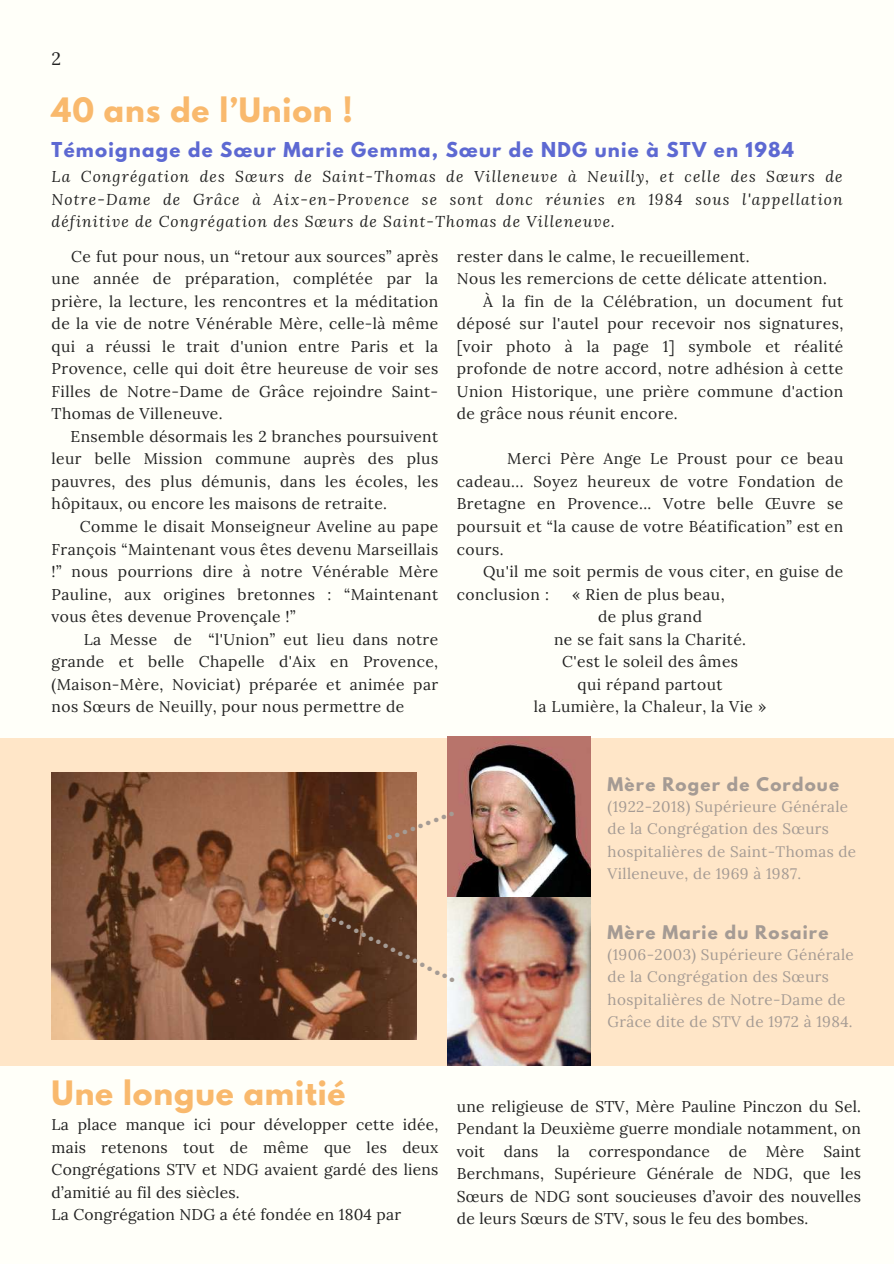
<style>
.page{position:relative;width:894px;height:1264px;background:#fff}
.page>*{position:absolute;margin:0;border:0;box-sizing:border-box;transform-origin:0 0}
.t1{font:700 29.85px "League Spartan";letter-spacing:.03em;color:#f9b96d}
.t2{font:700 19.65px "League Spartan";color:#a59b94}
.t3{font:700 18.15px "League Spartan";letter-spacing:.07em;color:#5d69d2}
.t4{font:17.85px "Lora";color:#222}
.t5{font:700 16.65px "League Spartan";letter-spacing:.07em;color:#a59b94}
.t6{font:15.6px/22.5px "Lora";letter-spacing:.03em;color:#222;text-align:justify}
.t7{font:italic 15.6px/22.5px "Lora";letter-spacing:.07em;color:#222;text-align:justify}
.t8{font:15.15px/22.5px "Lora";letter-spacing:.025em;color:#a59b94}
</style>
<div class="page">
<div style="left:0;top:0;width:893px;height:1263px;background:#fffff9"></div>
<div style="left:0;top:737px;width:893px;height:328px;background:#ffe6c8"></div>
<img style="left:52px;top:772px;width:364px;height:267px">
<img style="left:447px;top:736px;width:143px;height:329px">
<p class="t4" style="left:52px;top:47px;width:11px">2</p>
<h1 class="t1" style="left:52px;top:95px;width:303px">40 ans de l’Union !</h1>
<p class="t3" style="left:52px;top:141px;width:743px">Témoignage de Sœur Marie Gemma, Sœur de NDG unie à STV en 1984</p>
<p class="t7" style="left:52px;top:165px;width:792px">La Congrégation des Sœurs de Saint-Thomas de Villeneuve à Neuilly, et celle des Sœurs de Notre-Dame de Grâce à Aix-en-Provence se sont donc réunies en 1984 sous l'appellation définitive de Congrégation des Sœurs de Saint-Thomas de Villeneuve.</p>
<p class="t6" style="left:52px;top:245px;width:388px;text-indent:19px">Ce fut pour nous, un “retour aux sources” après une année de préparation, complétée par la prière, la lecture, les rencontres et la méditation de la vie de notre Vénérable Mère, celle-là même qui a réussi le trait d'union entre Paris et la Provence, celle qui doit être heureuse de voir ses Filles de Notre-Dame de Grâce rejoindre Saint-Thomas de Villeneuve.</p>
<p class="t6" style="left:52px;top:425px;width:388px;text-indent:19px">Ensemble désormais les 2 branches poursuivent leur belle Mission commune auprès des plus pauvres, des plus démunis, dans les écoles, les hôpitaux, ou encore les maisons de retraite.</p>
<p class="t6" style="left:52px;top:515px;width:388px;text-indent:28px">Comme le disait Monseigneur Aveline au pape François “Maintenant vous êtes devenu Marseillais !” nous pourrions dire à notre Vénérable Mère Pauline, aux origines bretonnes : “Maintenant vous êtes devenue Provençale !”</p>
<p class="t6" style="left:52px;top:627px;width:388px;text-indent:32px">La Messe de “l'Union” eut lieu dans notre grande et belle Chapelle d'Aix en Provence, (Maison-Mère, Noviciat) préparée et animée par nos Sœurs de Neuilly, pour nous permettre de</p>
<p class="t6" style="left:456px;top:245px;width:294px">rester dans le calme, le recueillement.</p>
<p class="t6" style="left:456px;top:267px;width:371px">Nous les remercions de cette délicate attention.</p>
<p class="t6" style="left:483px;top:290px;width:361px">À la fin de la Célébration, un document fut</p>
<p class="t6" style="left:456px;top:312px;width:388px">déposé sur l'autel pour recevoir nos signatures,</p>
<p class="t6" style="left:456px;top:335px;width:388px">[voir photo à la page 1] symbole et réalité</p>
<p class="t6" style="left:456px;top:357px;width:388px">profonde de notre accord, notre adhésion à cette</p>
<p class="t6" style="left:456px;top:380px;width:388px">Union Historique, une prière commune d'action</p>
<p class="t6" style="left:456px;top:402px;width:222px">de grâce nous réunit encore.</p>
<p class="t6" style="left:456px;top:447px;width:388px;text-indent:50px">Merci Père Ange Le Proust pour ce beau cadeau... Soyez heureux de votre Fondation de Bretagne en Provence... Votre belle Œuvre se poursuit et “la cause de votre Béatification” est en cours.</p>
<p class="t6" style="left:456px;top:560px;width:388px;text-indent:26px">Qu'il me soit permis de vous citer, en guise de conclusion :</p>
<p class="t6" style="left:533px;top:582px;width:234px;text-align:center">« Rien de plus beau,<br>de plus grand<br>ne se fait sans la Charité.<br>C'est le soleil des âmes<br>qui répand partout<br>la Lumière, la Chaleur, la Vie »</p>
<p class="t2" style="left:381px;top:823px;width:75px;rotate:-20deg">.........</p>
<p class="t2" style="left:331px;top:900px;width:149px;rotate:27deg">..................</p>
<p class="t5" style="left:607px;top:775px;width:233px">Mère Roger de Cordoue</p>
<p class="t8" style="left:607px;top:794px;width:250px">(1922-2018) Supérieure Générale de la Congrégation des Sœurs hospitalières de Saint-Thomas de<br>Villeneuve, de 1969 à 1987.</p>
<p class="t5" style="left:607px;top:924px;width:222px">Mère Marie du Rosaire</p>
<p class="t8" style="left:607px;top:943px;width:248px">(1906-2003) Supérieure Générale de la Congrégation des Sœurs hospitalières de Notre-Dame de<br>Grâce dite de STV de 1972 à 1984.</p>
<h1 class="t1" style="left:52px;top:1077px;width:295px">Une longue amitié</h1>
<p class="t6" style="left:52px;top:1113px;width:388px;text-align:left">La place manque ici pour développer cette idée, mais retenons tout de même que les deux Congrégations STV et NDG avaient gardé des liens d’amitié au fil des siècles.<br>La Congrégation NDG a été fondée en 1804 par</p>
<p class="t6" style="left:456px;top:1094px;width:405px">une religieuse de STV, Mère Pauline Pinczon du Sel.<br>Pendant la Deuxième guerre mondiale notamment, on voit dans la correspondance de Mère Saint Berchmans, Supérieure Générale de NDG, que les Sœurs de NDG sont soucieuses d’avoir des nouvelles de leurs Sœurs de STV, sous le feu des bombes.</p>
</div>
